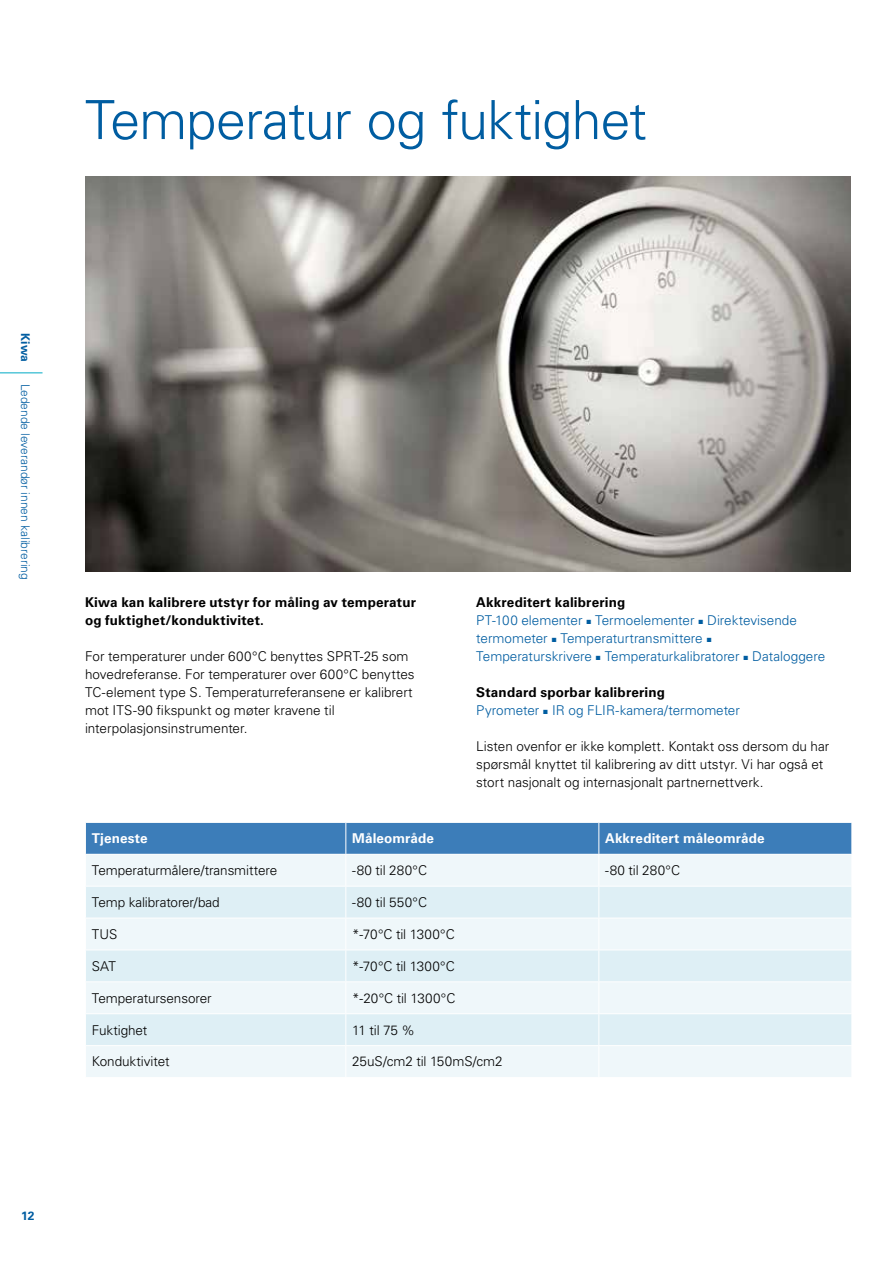
<style>
.page{position:relative;width:893px;height:1263px;background:#fff}
.page>*{position:absolute;margin:0;border:0;box-sizing:border-box;transform-origin:0 0}
.t1{font:300 54px "Univers LT Std";letter-spacing:-.02em;color:#005da1}
.t2{font:300 13.5px/18px "Univers LT Std";color:#000}
.t3{font:300 13.5px/18px "Univers LT Std";color:#005da1}
.t4{font:700 13.5px/18px "Univers LT Std";letter-spacing:.01em;color:#000}
.t5{font:700 13.5px "Univers LT Std";letter-spacing:.01em;color:#fff}
.t6{font:300 12px "Univers LT Std";color:#005da1}
.t7{font:700 12px "Univers LT Std";letter-spacing:-.005em;color:#005da1}
.s1{font-weight:700;color:#000}
.s2{font-family:"Arial";font-weight:400;font-size:9px}
</style>
<div class="page">
<img style="left:85px;top:176px;width:765px;height:395px">
<div style="left:86px;top:823px;width:765px;height:31px;background:#3c7db9"></div>
<div style="left:86px;top:855px;width:765px;height:222px;background:#eff7fa"></div>
<svg style="left:86px;top:887px;width:765px;height:158px;fill:#deeff5"></svg>
<hr style="left:345px;top:823px;width:1px;height:31px;background:#fff">
<hr style="left:598px;top:823px;width:1px;height:31px;background:#fff">
<hr style="left:345px;top:855px;width:1px;height:31px;background:#fff">
<hr style="left:598px;top:855px;width:1px;height:31px;background:#fff">
<hr style="left:85px;top:886px;width:261px;height:1px;background:#fff">
<hr style="left:346px;top:886px;width:253px;height:1px;background:#fff">
<hr style="left:345px;top:886px;width:1px;height:32px;background:#fff">
<hr style="left:599px;top:886px;width:253px;height:1px;background:#fff">
<hr style="left:598px;top:886px;width:1px;height:32px;background:#fff">
<hr style="left:85px;top:918px;width:261px;height:1px;background:#fff">
<hr style="left:346px;top:918px;width:253px;height:1px;background:#fff">
<hr style="left:345px;top:918px;width:1px;height:31px;background:#fff">
<hr style="left:599px;top:918px;width:253px;height:1px;background:#fff">
<hr style="left:598px;top:918px;width:1px;height:31px;background:#fff">
<hr style="left:85px;top:949px;width:261px;height:1px;background:#fff">
<hr style="left:346px;top:949px;width:253px;height:1px;background:#fff">
<hr style="left:345px;top:950px;width:1px;height:31px;background:#fff">
<hr style="left:599px;top:949px;width:253px;height:1px;background:#fff">
<hr style="left:598px;top:950px;width:1px;height:31px;background:#fff">
<hr style="left:85px;top:981px;width:261px;height:1px;background:#fff">
<hr style="left:346px;top:981px;width:253px;height:1px;background:#fff">
<hr style="left:345px;top:982px;width:1px;height:31px;background:#fff">
<hr style="left:599px;top:981px;width:253px;height:1px;background:#fff">
<hr style="left:598px;top:982px;width:1px;height:31px;background:#fff">
<hr style="left:345px;top:1014px;width:1px;height:31px;background:#fff">
<hr style="left:598px;top:1014px;width:1px;height:31px;background:#fff">
<hr style="left:345px;top:1046px;width:1px;height:31px;background:#fff">
<hr style="left:598px;top:1046px;width:1px;height:31px;background:#fff">
<hr style="left:85px;top:1013px;width:261px;height:1px;background:#fff">
<hr style="left:346px;top:1013px;width:253px;height:1px;background:#fff">
<hr style="left:599px;top:1013px;width:253px;height:1px;background:#fff">
<hr style="left:85px;top:1045px;width:261px;height:1px;background:#fff">
<hr style="left:346px;top:1045px;width:253px;height:1px;background:#fff">
<hr style="left:599px;top:1045px;width:253px;height:1px;background:#fff">
<hr style="left:0;top:372px;width:43px;height:1px;background:#00aac5">
<h1 class="t1" style="left:85px;top:87px;width:563px">Temperatur og fuktighet</h1>
<p class="t7" style="left:33px;top:333px;width:30px;rotate:90deg">Kiwa</p>
<p class="t6" style="left:33px;top:383px;width:198px;rotate:90deg">Ledende leverandør innen kalibrering</p>
<p class="t4" style="left:85px;top:593px;width:332px">Kiwa kan kalibrere utstyr for måling av temperatur og fuktighet/konduktivitet.</p>
<p class="t2" style="left:85px;top:647px;width:331px">For temperaturer under 600°C benyttes SPRT-25 som hovedreferanse. For temperaturer over 600°C benyttes TC-element type S. Temperaturreferansene er kalibrert mot ITS-90 fikspunkt og møter kravene til interpolasjonsinstrumenter.</p>
<p class="t3" style="left:476px;top:593px;width:350px"><span class="s1">Akkreditert kalibrering<br></span>PT-100 elementer <span class="s2">■</span> Termoelementer <span class="s2">■</span> Direktevisende termometer <span class="s2">■</span> Temperaturtransmittere <span class="s2">■ </span>Temperaturskrivere <span class="s2">■</span> Temperaturkalibratorer <span class="s2">■</span> Dataloggere</p>
<p class="t3" style="left:476px;top:683px;width:265px"><span class="s1">Standard sporbar kalibrering<br></span>Pyrometer <span class="s2">■</span> IR og FLIR-kamera/termometer</p>
<p class="t2" style="left:476px;top:737px;width:355px">Listen ovenfor er ikke komplett. Kontakt oss dersom du har spørsmål knyttet til kalibrering av ditt utstyr. Vi har også et stort nasjonalt og internasjonalt partnernettverk.</p>
<p class="t5" style="left:92px;top:830px;width:57px">Tjeneste</p>
<p class="t5" style="left:352px;top:830px;width:83px">Måleområde</p>
<p class="t5" style="left:605px;top:830px;width:161px">Akkreditert måleområde</p>
<p class="t2" style="left:92px;top:861px;width:187px">Temperaturmålere/transmittere</p>
<p class="t2" style="left:352px;top:861px;width:76px">-80 til 280°C</p>
<p class="t2" style="left:605px;top:861px;width:76px">-80 til 280°C</p>
<p class="t2" style="left:92px;top:893px;width:129px">Temp kalibratorer/bad</p>
<p class="t2" style="left:352px;top:893px;width:76px">-80 til 550°C</p>
<p class="t2" style="left:92px;top:925px;width:27px">TUS</p>
<p class="t2" style="left:352px;top:925px;width:104px">*-70°C til 1300°C</p>
<p class="t2" style="left:92px;top:957px;width:26px">SAT</p>
<p class="t2" style="left:352px;top:957px;width:104px">*-70°C til 1300°C</p>
<p class="t2" style="left:92px;top:989px;width:121px">Temperatursensorer</p>
<p class="t2" style="left:352px;top:989px;width:105px">*-20°C til 1300°C</p>
<p class="t2" style="left:92px;top:1021px;width:57px">Fuktighet</p>
<p class="t2" style="left:352px;top:1021px;width:64px">11 til 75 %</p>
<p class="t2" style="left:92px;top:1053px;width:79px">Konduktivitet</p>
<p class="t2" style="left:352px;top:1053px;width:152px">25uS/cm2 til 150mS/cm2</p>
<p class="t7" style="left:21px;top:1209px;width:15px">12</p>
</div>
